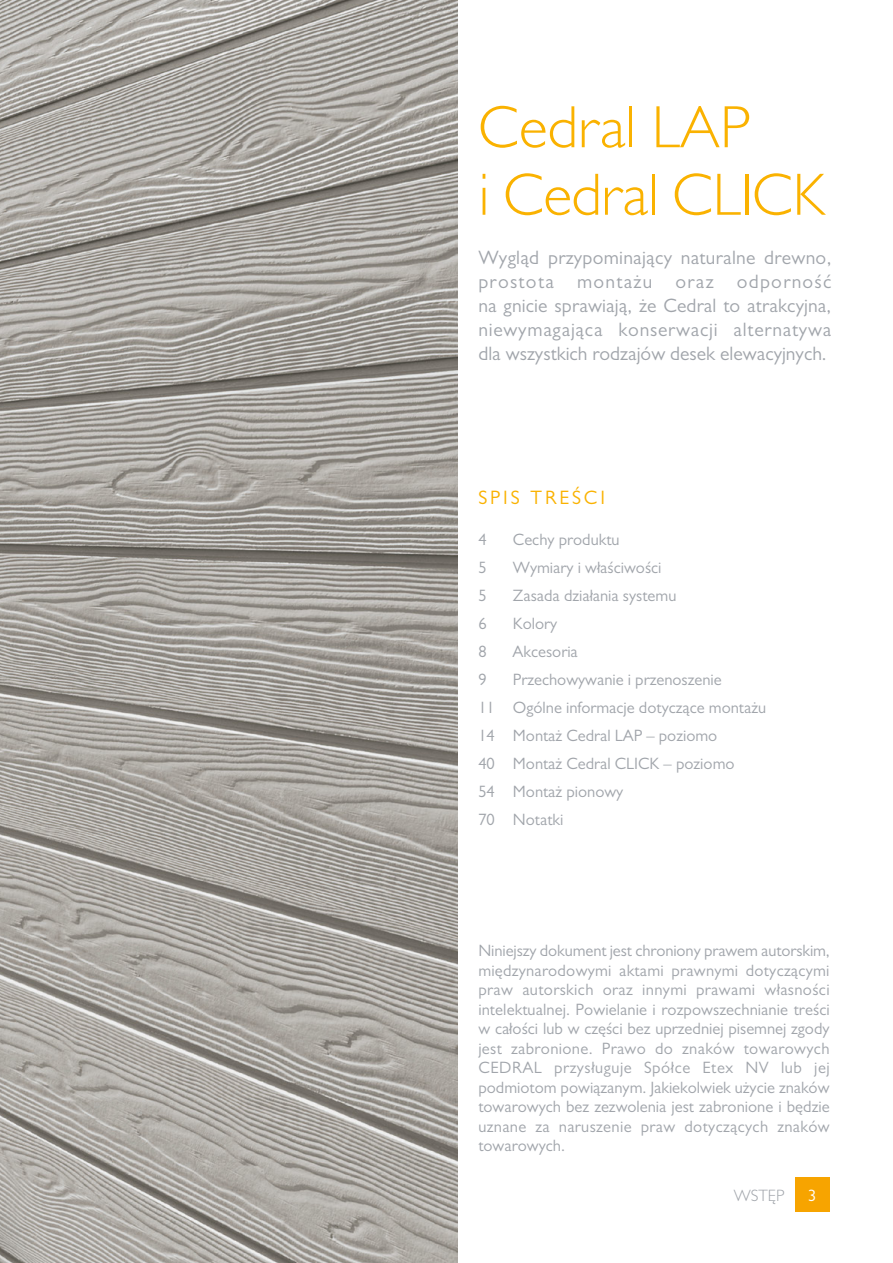
<style>
.page{position:relative;width:893px;height:1263px;background:#fff}
.page>*{position:absolute;margin:0;border:0;box-sizing:border-box;transform-origin:0 0}
.t1{font:300 60px/67.5px "Gill Sans MT Pro";letter-spacing:-.01em;color:#fab200}
.t2{font:19.5px/24px "Gill Sans MT Pro";color:#a1a5ab;text-align:justify}
.t3{font:19.5px "Gill Sans MT Pro";letter-spacing:.15em;color:#fab200}
.t4{font:16.5px/19.5px "Gill Sans MT Pro";color:#a1a5ab}
.t5{font:300 16.5px "Gill Sans MT Pro";color:#a1a5ab}
.t6{font:16.5px "Gill Sans MT Pro";color:#fff}
</style>
<div class="page">
<div style="left:795px;top:1178px;width:34px;height:34px;background:#f7a400"></div>
<img style="left:0;top:0;width:457px;height:1263px">
<h1 class="t1" style="left:478px;top:92px;width:349px">Cedral LAP<br>i Cedral CLICK</h1>
<p class="t2" style="left:478px;top:246px;width:355px">Wygląd przypominający naturalne drewno, prostota montażu oraz odporność na gnicie sprawiają, że Cedral to atrakcyjna, niewymagająca konserwacji alternatywa dla wszystkich rodzajów desek elewacyjnych.</p>
<p class="t3" style="left:478px;top:486px;width:128px">SPIS TREŚCI</p>
<p class="t4" style="left:478px;top:529px;width:10px">4</p>
<p class="t4" style="left:513px;top:529px;width:108px">Cechy produktu</p>
<p class="t4" style="left:478px;top:557px;width:10px">5</p>
<p class="t4" style="left:513px;top:557px;width:150px">Wymiary i właściwości</p>
<p class="t4" style="left:478px;top:585px;width:10px">5</p>
<p class="t4" style="left:513px;top:585px;width:165px">Zasada działania systemu</p>
<p class="t4" style="left:478px;top:613px;width:10px">6</p>
<p class="t4" style="left:513px;top:613px;width:46px">Kolory</p>
<p class="t4" style="left:478px;top:641px;width:10px">8</p>
<p class="t4" style="left:512px;top:641px;width:67px">Akcesoria</p>
<p class="t4" style="left:478px;top:669px;width:10px">9</p>
<p class="t4" style="left:478px;top:665px;width:289px;line-height:28px;text-indent:35px">Przechowywanie i przenoszenie<br>11 Ogólne informacje dotyczące montażu<br>14 Montaż Cedral LAP – poziomo<br>40 Montaż Cedral CLICK – poziomo<br>54 Montaż pionowy<br>70 Notatki</p>
<p class="t4" style="left:478px;top:941px;width:353px;text-align:justify">Niniejszy dokument jest chroniony prawem autorskim, międzynarodowymi aktami prawnymi dotyczącymi praw autorskich oraz innymi prawami własności intelektualnej. Powielanie i rozpowszechnianie treści w całości lub w części bez uprzedniej pisemnej zgody jest zabronione. Prawo do znaków towarowych CEDRAL przysługuje Spółce Etex NV lub jej podmiotom powiązanym. Jakiekolwiek użycie znaków towarowych bez zezwolenia jest zabronione i będzie uznane za naruszenie praw dotyczących znaków towarowych.</p>
<p class="t5" style="left:734px;top:1185px;width:52px">WSTĘP</p>
<p class="t6" style="left:808px;top:1185px;width:10px">3</p>
</div>
